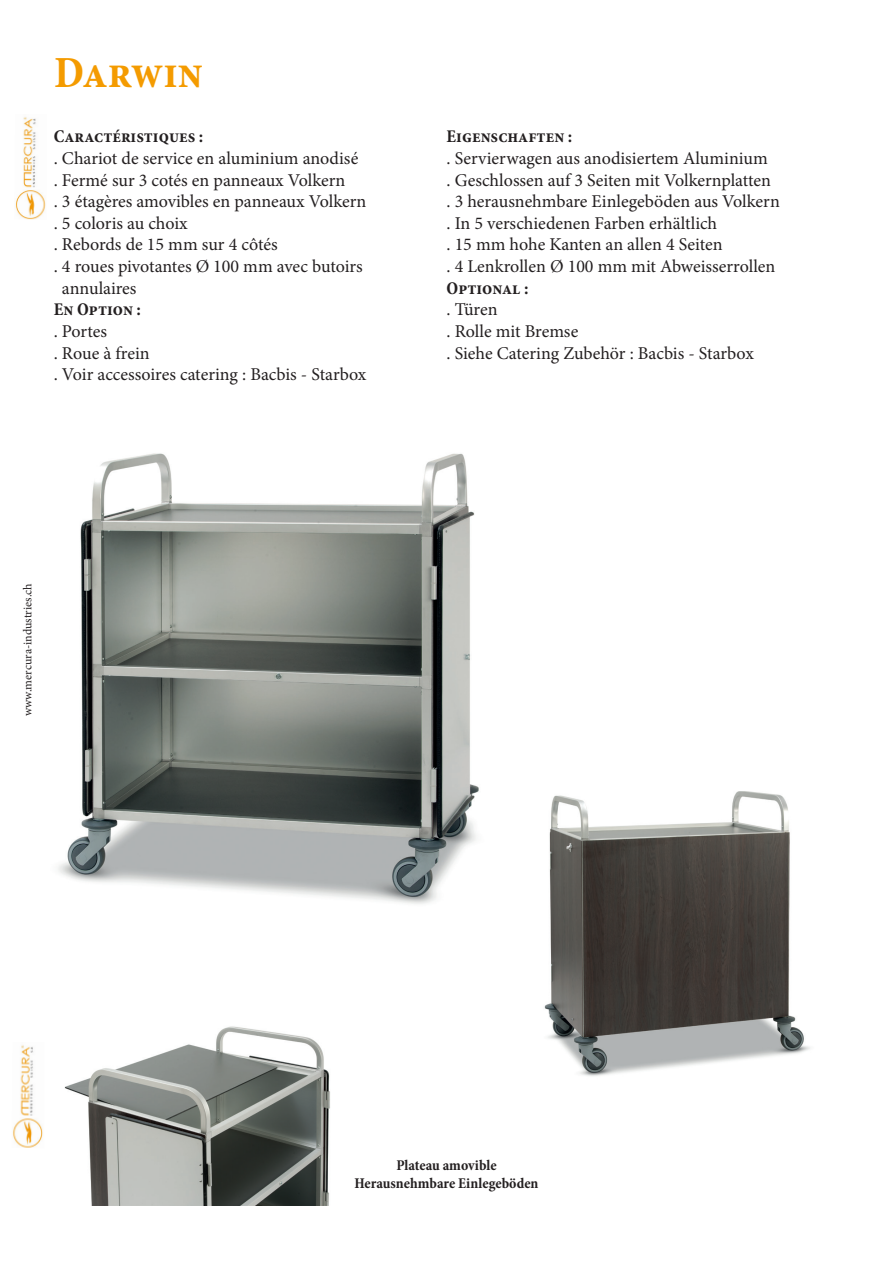
<style>
.page{position:relative;width:893px;height:1263px;background:#fff}
.page>*{position:absolute;margin:0;border:0;box-sizing:border-box;transform-origin:0 0}
.t1{font:700 condensed 45px "Minion Pro";color:#f49b00}
.t2{font:18px "Minion Pro";color:#231f20}
.t3{font:700 condensed 18px "Minion Pro";color:#231f20}
.t4{font:700 condensed 15px "Minion Pro";color:#231f20}
.t5{font:12px "Minion Pro";color:#231f20}
</style>
<div class="page">
<img style="left:544px;top:791px;width:266px;height:285px">
<img style="left:58px;top:453px;width:421px;height:451px">
<img style="left:64px;top:1026px;width:266px;height:179px">
<img style="left:13px;top:1045px;width:30px;height:103px">
<img style="left:15px;top:117px;width:31px;height:103px">
<p class="t1" style="left:54px;top:41px;width:150px">Darwin</p>
<p class="t3" style="left:54px;top:124px;width:151px">Caractéristiques :</p>
<p class="t2" style="left:54px;top:146px;width:306px">. Chariot de service en aluminium anodisé</p>
<p class="t2" style="left:54px;top:168px;width:293px">. Fermé sur 3 cotés en panneaux Volkern</p>
<p class="t2" style="left:54px;top:189px;width:314px">. 3 étagères amovibles en panneaux Volkern</p>
<p class="t2" style="left:54px;top:211px;width:135px">. 5 coloris au choix</p>
<p class="t2" style="left:54px;top:233px;width:225px">. Rebords de 15 mm sur 4 côtés</p>
<p class="t2" style="left:54px;top:254px;width:310px">. 4 roues pivotantes Ø 100 mm avec butoirs</p>
<p class="t2" style="left:62px;top:276px;width:76px">annulaires</p>
<p class="t3" style="left:54px;top:297px;width:89px">En Option :</p>
<p class="t2" style="left:54px;top:319px;width:55px">. Portes</p>
<p class="t2" style="left:54px;top:341px;width:97px">. Roue à frein</p>
<p class="t2" style="left:54px;top:362px;width:314px">. Voir accessoires catering : Bacbis - Starbox</p>
<p class="t5" style="left:20px;top:716px;width:135px;rotate:-90deg">www.mercura-industries.ch</p>
<p class="t3" style="left:446px;top:124px;width:127px">Eigenschaften :</p>
<p class="t2" style="left:446px;top:146px;width:323px">. Servierwagen aus anodisiertem Aluminium</p>
<p class="t2" style="left:446px;top:168px;width:326px">. Geschlossen auf 3 Seiten mit Volkernplatten</p>
<p class="t2" style="left:446px;top:189px;width:335px">. 3 herausnehmbare Einlegeböden aus Volkern</p>
<p class="t2" style="left:446px;top:211px;width:272px">. In 5 verschiedenen Farben erhältlich</p>
<p class="t2" style="left:446px;top:233px;width:278px">. 15 mm hohe Kanten an allen 4 Seiten</p>
<p class="t2" style="left:446px;top:254px;width:330px">. 4 Lenkrollen Ø 100 mm mit Abweisserrollen</p>
<p class="t3" style="left:446px;top:276px;width:84px">Optional :</p>
<p class="t2" style="left:446px;top:297px;width:53px">. Türen</p>
<p class="t2" style="left:446px;top:319px;width:133px">. Rolle mit Bremse</p>
<p class="t2" style="left:446px;top:341px;width:309px">. Siehe Catering Zubehör : Bacbis - Starbox</p>
<p class="t4" style="left:396px;top:1154px;width:102px">Plateau amovible</p>
<p class="t4" style="left:355px;top:1172px;width:185px">Herausnehmbare Einlegeböden</p>
</div>
